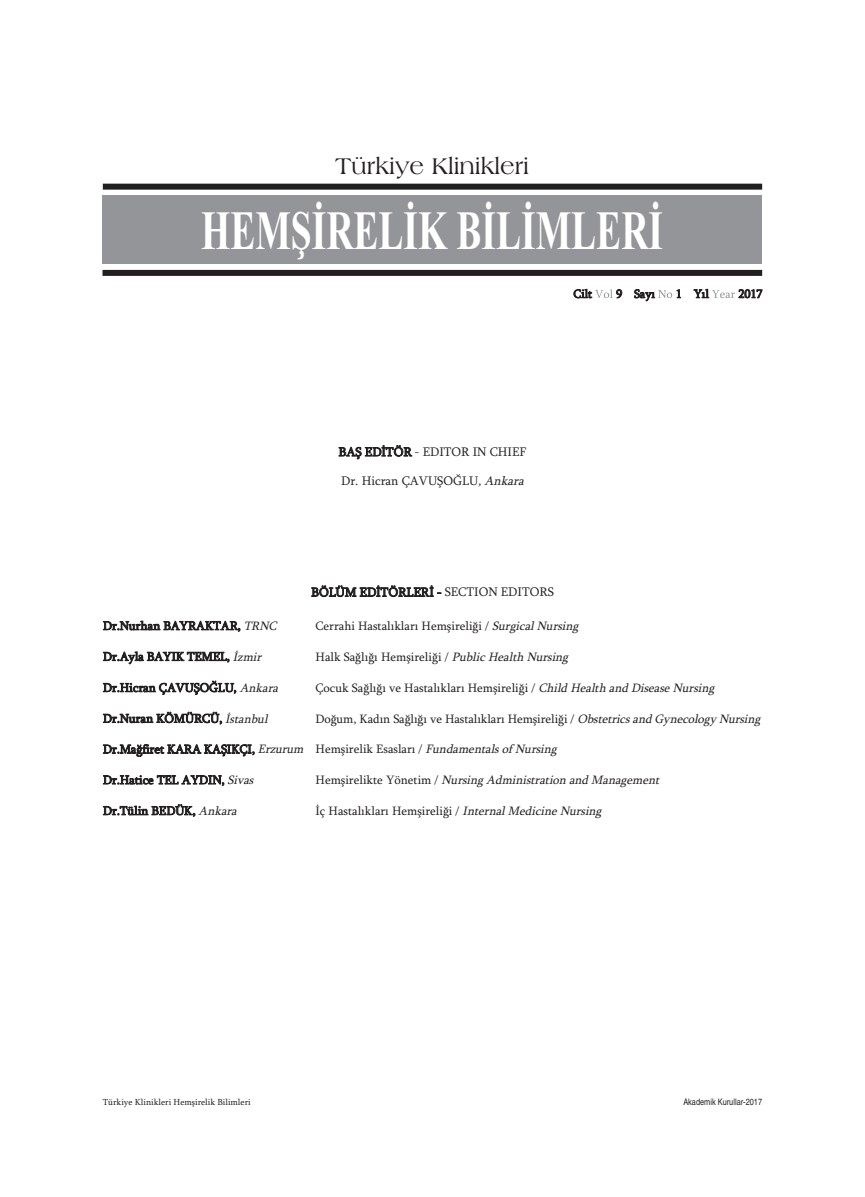
<style>
.page{position:relative;width:865px;height:1197px;background:#fff}
.page>*{position:absolute;margin:0;border:0;box-sizing:border-box;transform-origin:0 0}
.t1{font:700 55.35px "Times New Roman";color:#fff;scale:.68 1}
.t2{font:24px "Americana BT Roman";color:#231f20}
.t3{font:12.75px "Sylfaen";color:#231f20}
.t4{font:12.45px "Sylfaen";color:#231f20}
.t5{font:italic 12.45px "Sylfaen";color:#231f20}
.t6{font:12px "Sylfaen";color:#231f20}
.t7{font:9px "Sylfaen";color:#231f20}
.t8{font:condensed 9px "Helvetica";color:#231f20}
.s1{font-style:italic}
.s2{font-style:normal}
</style>
<div class="page">
<div style="left:102px;top:195px;width:660px;height:68px;background:#939598"></div>
<div style="left:103px;top:184px;width:659px;height:6px;background:#231f20"></div>
<div style="left:102px;top:270px;width:660px;height:6px;background:#231f20"></div>
<svg style="left:595px;top:289px;width:18px;height:9px"></svg>
<svg style="left:658px;top:290px;width:14px;height:8px"></svg>
<svg style="left:712px;top:290px;width:23px;height:8px"></svg>
<h2 class="t2" style="left:335px;top:152px;width:195px">Türkiye Klinikleri</h2>
<h1 class="t1" style="left:201px;top:198px;width:680px">HEMŞİRELİK BİLİMLERİ</h1>
<p class="t6" style="left:573px;top:286px;width:20px">Cilt</p>
<p class="t6" style="left:616px;top:286px;width:40px">9 Sayı</p>
<p class="t6" style="left:676px;top:286px;width:35px">1 Yıl</p>
<p class="t6" style="left:738px;top:286px;width:25px">2017</p>
<p class="t3" style="left:338px;top:444px;width:189px">BAŞ EDİTÖR - EDITOR IN CHIEF</p>
<p class="t3" style="left:341px;top:473px;width:188px">Dr. Hicran ÇAVUŞOĞLU<span class="s1">,Ankara</span></p>
<p class="t3" style="left:311px;top:584px;width:244px">BÖLÜM EDİTÖRLERİ - SECTION EDITORS</p>
<p class="t4" style="left:103px;top:618px;width:178px">Dr.Nurhan BAYRAKTAR, <span class="s1">TRNC</span></p>
<p class="t4" style="left:315px;top:618px;width:268px">Cerrahi Hastalıkları Hemşireliği / <span class="s1">SurgicalNursing</span></p>
<p class="t4" style="left:103px;top:649px;width:163px">Dr.Ayla BAYIK TEMEL, <span class="s1">İzmir</span></p>
<p class="t4" style="left:315px;top:649px;width:258px">Halk Sağlığı Hemşireliği / <span class="s1">PublicHealthNursing</span></p>
<p class="t4" style="left:103px;top:680px;width:180px">Dr.Hicran ÇAVUŞOĞLU, <span class="s1">Ankara</span></p>
<p class="t4" style="left:315px;top:680px;width:404px">Çocuk Sağlığı ve Hastalıkları Hemşireliği / <span class="s1">ChildHealthandDiseaseNursing</span></p>
<p class="t4" style="left:103px;top:711px;width:170px">Dr.Nuran KÖMÜRCÜ, <span class="s1">İstanbul</span></p>
<p class="t4" style="left:315px;top:711px;width:450px">Doğum, Kadın Sağlığı ve Hastalıkları Hemşireliği / <span class="s1">ObstetricsandGynecologyNursing</span></p>
<p class="t4" style="left:103px;top:741px;width:459px">Dr.Mağfiret KARA KAŞIKÇI, <span class="s1">Erzurum</span> Hemşirelik Esasları / <span class="s1">Fundamentalsof Nursing</span></p>
<p class="t4" style="left:103px;top:772px;width:155px">Dr.Hatice TEL AYDIN, <span class="s1">Sivas</span></p>
<p class="t5" style="left:315px;top:772px;width:349px"><span class="s2">H e m ş i r e l i k t e Y ö n e t i m /</span> Nursing Administration and Management</p>
<p class="t4" style="left:103px;top:803px;width:139px">Dr.Tülin BEDÜK, <span class="s1">Ankara</span></p>
<p class="t4" style="left:315px;top:803px;width:291px">İç Hastalıkları Hemşireliği / <span class="s1">InternalMedicineNursing</span></p>
<p class="t7" style="left:103px;top:1096px;width:149px">Türkiye Klinikleri Hemşirelik Bilimleri</p>
<p class="t8" style="left:683px;top:1096px;width:80px">Akademik Kurullar-2017</p>
</div>
